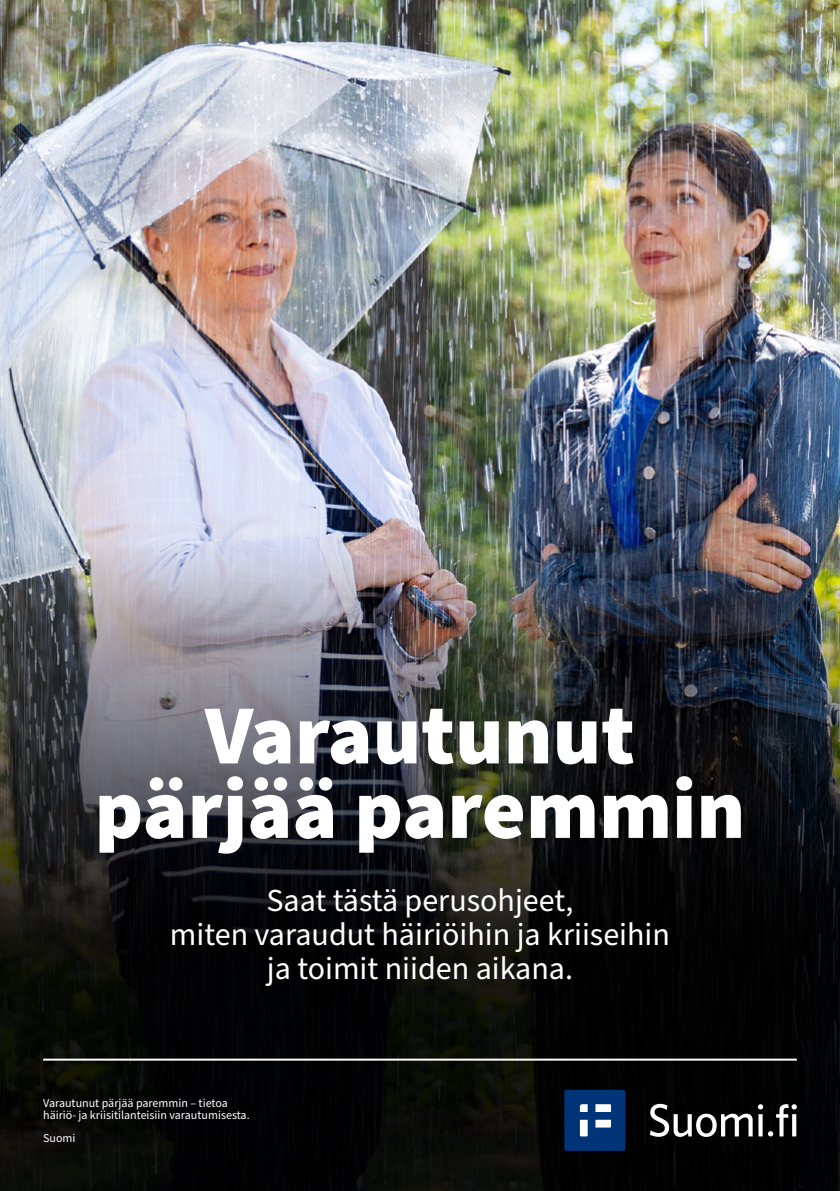
<style>
.page{position:relative;width:840px;height:1191px;background:#fff}
.page>*{position:absolute;margin:0;border:0;box-sizing:border-box;transform-origin:0 0}
.kannen_otsikko_h1{font:900 84px/74.4px "Source Sans Pro";color:#fff;text-align:center}
.kannen_ingressi_p{font:32px/34px "Source Sans Pro";color:#fff;text-align:center}
.t1{font:12px/12px "Source Sans Pro";color:#fff}
</style>
<div class="page">
<img style="left:0;top:0;width:839px;height:544px">
<img style="left:0;top:544px;width:839px;height:647px">
<div style="left:564px;top:1089px;width:61px;height:61px;background:#003479;border-radius:2px"></div>
<svg style="left:579px;top:1104px;width:8px;height:8px"></svg>
<svg style="left:579px;top:1119px;width:8px;height:17px"></svg>
<svg style="left:595px;top:1104px;width:15px;height:8px"></svg>
<svg style="left:595px;top:1119px;width:15px;height:8px"></svg>
<svg style="left:649px;top:1103px;width:147px;height:33px"></svg>
<hr style="left:43px;top:1058px;width:753px;height:2px;background:#fff">
<h1 class="kannen_otsikko_h1" style="left:95px;top:700px;width:652px">Varautunut pärjää paremmin</h1>
<p class="kannen_ingressi_p" style="left:170px;top:884px;width:501px">Saat tästä perusohjeet,<br>miten varaudut häiriöihin ja kriiseihin ja toimit niiden aikana.</p>
<p class="t1" style="left:43px;top:1097px;width:208px">Varautunut pärjää paremmin – tietoa häiriö- ja kriisitilanteisiin varautumisesta.</p>
<p class="t1" style="left:43px;top:1132px;width:34px">Suomi</p>
</div>
